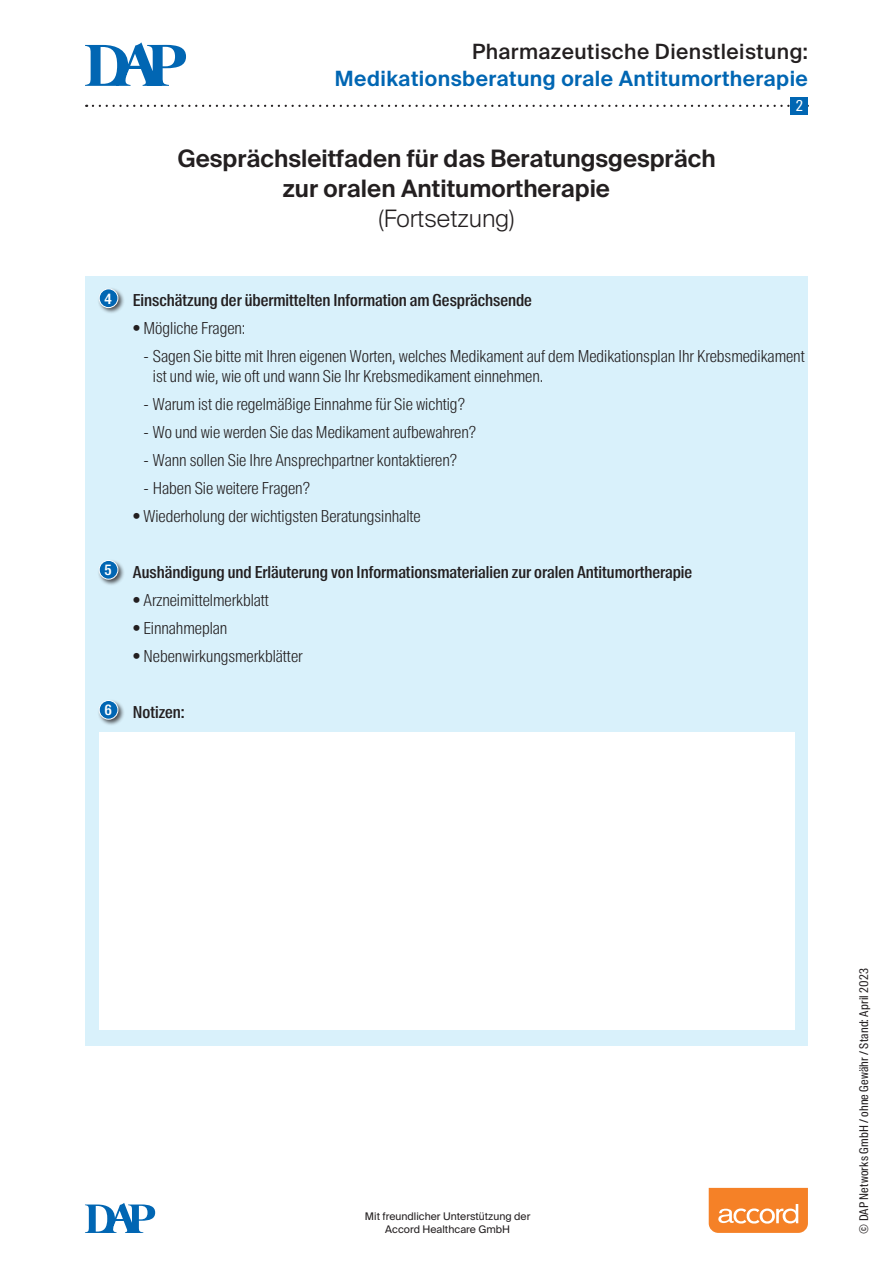
<style>
.page{position:relative;width:893px;height:1263px;background:#fff}
.page>*{position:absolute;margin:0;border:0;box-sizing:border-box;transform-origin:0 0}
.t1{font:600 24px/30px "Suisse Intl";color:#231f20;text-align:center}
.t2{font:300 24px "Suisse Intl";color:#231f20}
.t3{font:600 21px "Suisse Intl";letter-spacing:.02em;color:#0166b3}
.t4{font:500 21px "Suisse Intl";letter-spacing:.02em;color:#231f20}
.t5{font:300 16.5px/19.5px "Suisse Intl Cond";color:#231f20}
.t6{font:500 16.5px "Suisse Intl Cond";color:#231f20}
.t7{font:15px "Suisse Intl Cond";color:#fff}
.t8{font:600 14.25px "Suisse Intl Cond";color:#fff}
.t9{font:12px "Suisse Intl Cond";letter-spacing:.015em;color:#231f20}
.t10{font:10.5px/13.5px "Suisse Intl";color:#231f20;text-align:center}
</style>
<div class="page">
<svg style="left:93px;top:105px;width:698px;height:2px"></svg>
<svg style="left:85px;top:43px;width:101px;height:43px"></svg>
<div style="left:791px;top:97px;width:17px;height:17px;background:#0166b3"></div>
<svg style="left:85px;top:1203px;width:70px;height:30px"></svg>
<div style="left:85px;top:276px;width:723px;height:770px;background:#d9f1fb"></div>
<div style="left:97px;top:287px;width:28px;height:28px;background:#231f20;opacity:.75"></div>
<div style="left:99px;top:289px;width:19px;height:19px;background:#0166b3;border-radius:50%"></div>
<div style="left:99px;top:289px;width:19px;height:19px;border:1px solid #fff;border-radius:50%"></div>
<div style="left:97px;top:559px;width:28px;height:27px;background:#231f20;opacity:.75"></div>
<div style="left:99px;top:560px;width:19px;height:19px;background:#0166b3;border-radius:50%"></div>
<div style="left:99px;top:560px;width:19px;height:19px;border:1px solid #fff;border-radius:50%"></div>
<div style="left:97px;top:699px;width:28px;height:27px;background:#231f20;opacity:.75"></div>
<div style="left:99px;top:700px;width:19px;height:19px;background:#0166b3;border-radius:50%"></div>
<div style="left:99px;top:700px;width:19px;height:19px;border:1px solid #fff;border-radius:50%"></div>
<div style="left:99px;top:732px;width:695px;height:298px;background:#fff"></div>
<svg style="left:709px;top:1188px;width:99px;height:45px;background:#f69143"></svg>
<p class="t4" style="left:472px;top:39px;width:337px">Pharmazeutische Dienstleistung:</p>
<p class="t3" style="left:335px;top:66px;width:474px">Medikationsberatung orale Antitumortherapie</p>
<h1 class="t1" style="left:177px;top:144px;width:540px">Gesprächsleitfaden für das Beratungsgespräch zur oralen Antitumortherapie</h1>
<h1 class="t2" style="left:378px;top:205px;width:138px">(Fortsetzung)</h1>
<p class="t7" style="left:796px;top:97px;width:9px">2</p>
<p class="t8" style="left:104px;top:290px;width:9px">4</p>
<p class="t6" style="left:133px;top:291px;width:401px">Einschätzung der übermittelten Information am Gesprächsende</p>
<p class="t5" style="left:133px;top:319px;width:114px">• Mögliche Fragen:</p>
<p class="t5" style="left:153px;top:347px;width:653px;text-indent:-9px">- Sagen Sie bitte mit Ihren eigenen Worten, welches Medikament auf dem Medikationsplan Ihr Krebsmedikament ist und wie, wie oft und wann Sie Ihr Krebsmedikament einnehmen.</p>
<p class="t5" style="left:143px;top:394px;width:323px">- Warum ist die regelmäßige Einnahme für Sie wichtig?</p>
<p class="t5" style="left:143px;top:422px;width:334px">- Wo und wie werden Sie das Medikament aufbewahren?</p>
<p class="t5" style="left:143px;top:450px;width:315px">- Wann sollen Sie Ihre Ansprechpartner kontaktieren?</p>
<p class="t5" style="left:143px;top:478px;width:168px">- Haben Sie weitere Fragen?</p>
<p class="t5" style="left:133px;top:506px;width:289px">• Wiederholung der wichtigsten Beratungsinhalte</p>
<p class="t8" style="left:105px;top:562px;width:9px">5</p>
<p class="t6" style="left:133px;top:563px;width:561px">Aushändigung und Erläuterung von Informationsmaterialien zur oralen Antitumortherapie</p>
<p class="t5" style="left:133px;top:590px;width:138px">• Arzneimittelmerkblatt</p>
<p class="t5" style="left:133px;top:618px;width:96px">• Einnahmeplan</p>
<p class="t5" style="left:133px;top:646px;width:171px">• Nebenwirkungsmerkblätter</p>
<p class="t8" style="left:104px;top:702px;width:9px">6</p>
<p class="t6" style="left:133px;top:703px;width:54px">Notizen:</p>
<p class="t10" style="left:365px;top:1209px;width:167px">Mit freundlicher Unterstützung der<br>Accord Healthcare GmbH</p>
<p class="t9" style="left:857px;top:1234px;width:267px;rotate:-90deg">© DAP Networks GmbH / ohne Gewähr / Stand: April 2023</p>
</div>
